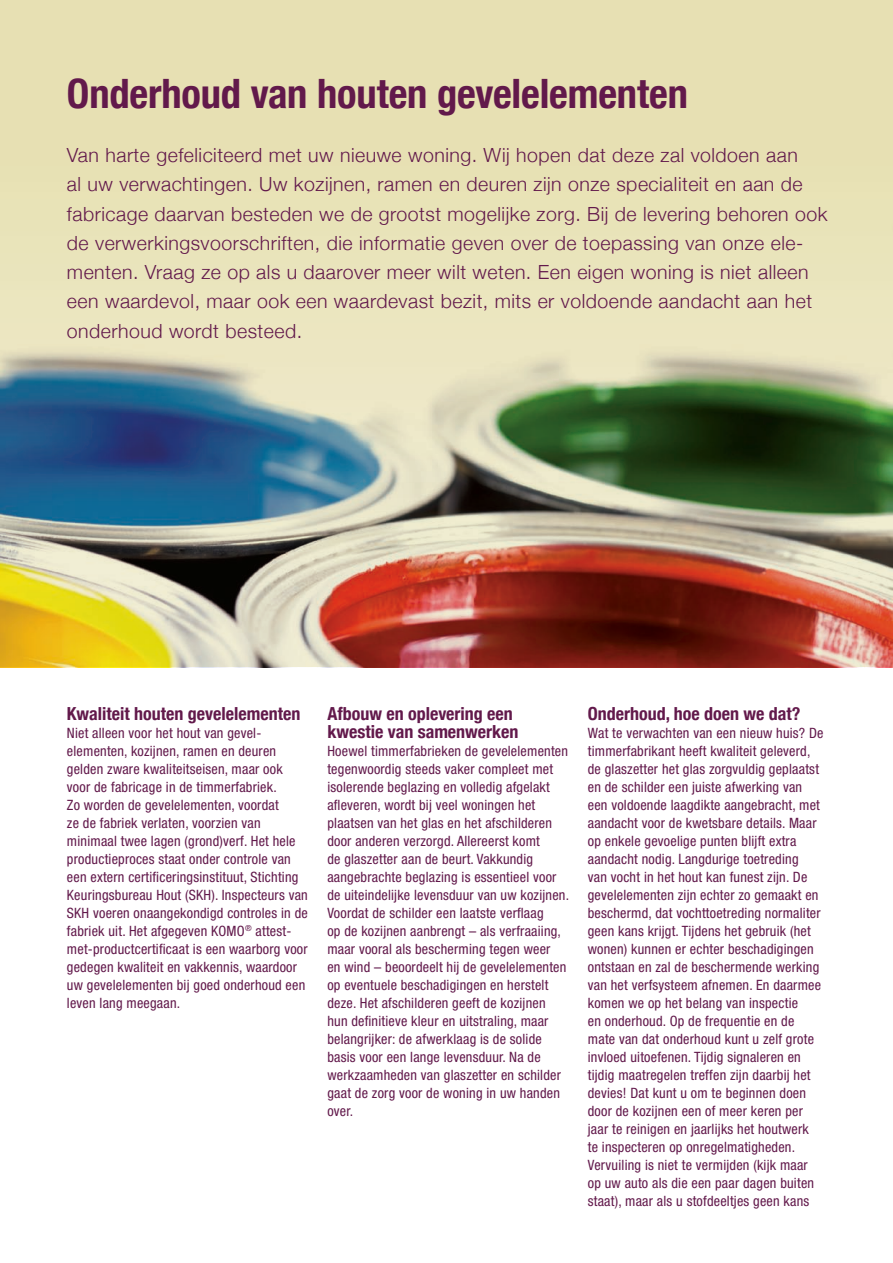
<style>
.page{position:relative;width:893px;height:1263px;background:#fff}
.page>*{position:absolute;margin:0;border:0;box-sizing:border-box;transform-origin:0 0}
.t1{font:700 condensed 40.5px "Helvetica Neue";letter-spacing:-.005em;color:#62194b}
.t2{font:300 19.5px/29.2px "Helvetica Neue";letter-spacing:.025em;color:#62194b}
.t3{font:700 condensed 18px/18px "Helvetica Neue";color:#62194b}
.t4{font:condensed 14.25px/18px "Helvetica Neue LT Std";letter-spacing:.015em;color:#62194b}
</style>
<div class="page">
<div style="left:0;top:0;width:893px;height:666px;background:#e7e0b3"></div>
<div style="left:885px;top:195px;width:8px;height:41px;background:#e8e3b7"></div>
<img style="left:0;top:285px;width:893px;height:382px">
<h1 class="t1" style="left:67px;top:69px;width:622px">Onderhoud van houten gevelelementen</h1>
<p class="t2" style="left:67px;top:140px;width:762px">Van harte gefeliciteerd met uw nieuwe woning. Wij hopen dat deze zal voldoen aan<br>al uw verwachtingen. Uw kozijnen, ramen en deuren zijn onze specialiteit en aan de fabricage daarvan besteden we de grootst mogelijke zorg. Bij de levering behoren ook de verwerkingsvoorschriften, die informatie geven over de toepassing van onze ele&shy;menten. Vraag ze op als u daarover meer wilt weten. Een eigen woning is niet alleen een waardevol, maar ook een waardevast bezit, mits er voldoende aandacht aan het onderhoud wordt besteed.</p>
<p class="t3" style="left:67px;top:704px;width:235px">Kwaliteit houten gevelelementen</p>
<p class="t4" style="left:67px;top:724px;width:242px">Niet alleen voor het hout van gevel&shy;elementen, kozijnen, ramen en deuren gelden zware kwaliteitseisen, maar ook voor de fabricage in de timmerfabriek.<br>Zo worden de gevelelementen, voordat<br>ze de fabriek verlaten, voorzien van minimaal twee lagen (grond)verf. Het hele productieproces staat onder controle van een extern certificeringsinstituut, Stichting Keuringsbureau Hout (SKH). Inspecteurs van SKH voeren onaangekondigd controles in de fabriek uit. Het afgegeven KOMO<sup>®</sup> attest&shy;met-productcertificaat is een waarborg voor gedegen kwaliteit en vakkennis, waardoor uw gevelelementen bij goed onderhoud een leven lang meegaan.</p>
<p class="t3" style="left:327px;top:704px;width:193px">Afbouw en oplevering een kwestie van samenwerken</p>
<p class="t4" style="left:327px;top:742px;width:243px">Hoewel timmerfabrieken de gevelelementen tegenwoordig steeds vaker compleet met isolerende beglazing en volledig afgelakt afleveren, wordt bij veel woningen het plaatsen van het glas en het afschilderen door anderen verzorgd. Allereerst komt<br>de glaszetter aan de beurt. Vakkundig aangebrachte beglazing is essentieel voor de uiteindelijke levensduur van uw kozijnen.<br>Voordat de schilder een laatste verflaag<br>op de kozijnen aanbrengt – als verfraaiing, maar vooral als bescherming tegen weer<br>en wind – beoordeelt hij de gevelelementen op eventuele beschadigingen en herstelt deze. Het afschilderen geeft de kozijnen hun definitieve kleur en uitstraling, maar belangrijker: de afwerklaag is de solide basis voor een lange levensduur. Na de werkzaamheden van glaszetter en schilder gaat de zorg voor de woning in uw handen over.</p>
<p class="t3" style="left:588px;top:704px;width:214px">Onderhoud, hoe doen we dat?</p>
<p class="t4" style="left:588px;top:724px;width:237px">Wat te verwachten van een nieuw huis? De timmerfabrikant heeft kwaliteit geleverd, de glaszetter het glas zorgvuldig geplaatst en de schilder een juiste afwerking van een voldoende laagdikte aangebracht, met aandacht voor de kwetsbare details. Maar op enkele gevoelige punten blijft extra aandacht nodig. Langdurige toetreding<br>van vocht in het hout kan funest zijn. De gevelelementen zijn echter zo gemaakt en beschermd, dat vochttoetreding normaliter geen kans krijgt. Tijdens het gebruik (het wonen) kunnen er echter beschadigingen ontstaan en zal de beschermende werking van het verfsysteem afnemen. En daarmee komen we op het belang van inspectie<br>en onderhoud. Op de frequentie en de mate van dat onderhoud kunt u zelf grote invloed uitoefenen. Tijdig signaleren en tijdig maatregelen treffen zijn daarbij het devies! Dat kunt u om te beginnen doen door de kozijnen een of meer keren per jaar te reinigen en jaarlijks het houtwerk<br>te inspecteren op onregelmatigheden.<br>Vervuiling is niet te vermijden (kijk maar op uw auto als die een paar dagen buiten staat), maar als u stofdeeltjes geen kans</p>
</div>
